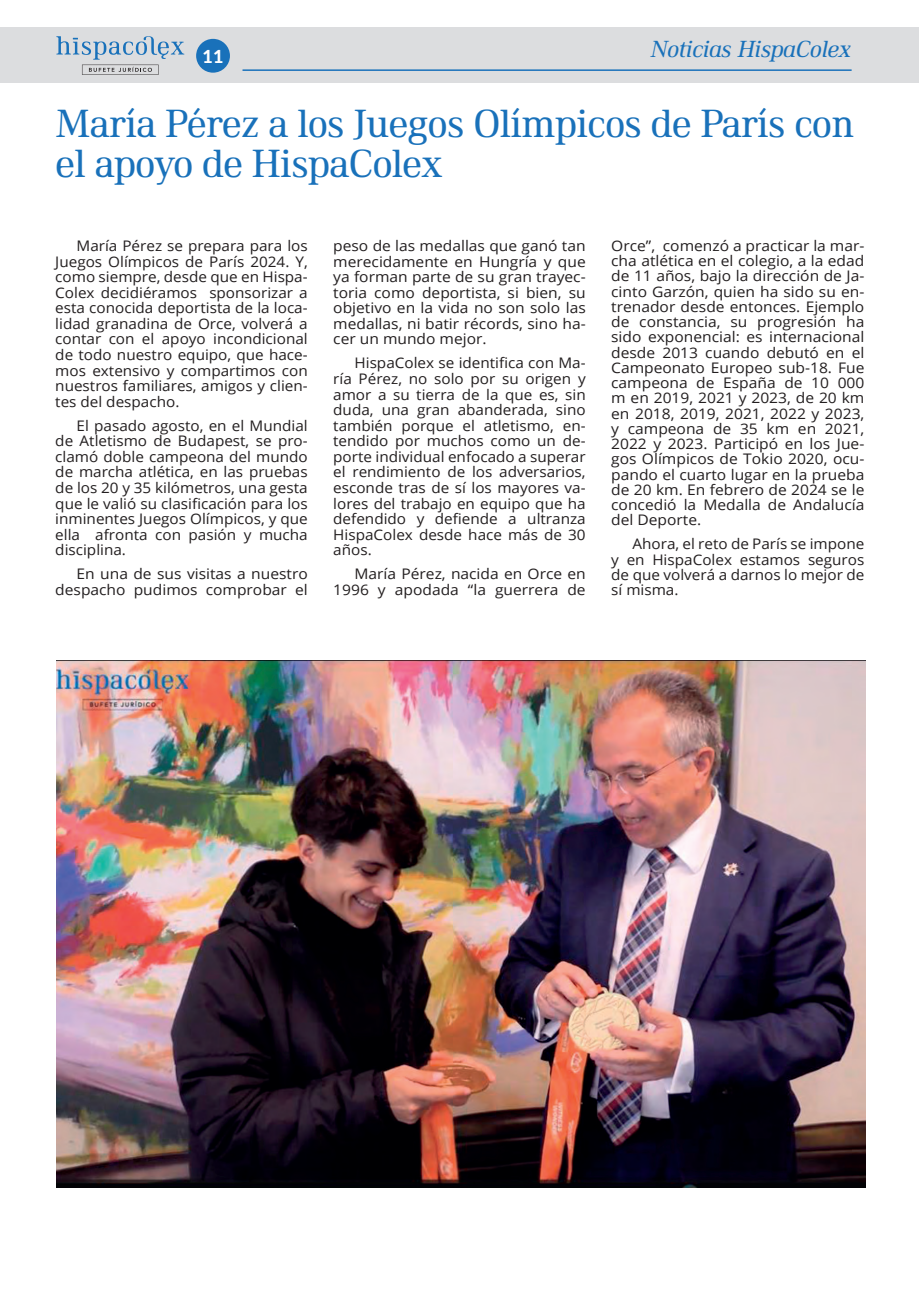
<style>
.page{position:relative;width:919px;height:1289px;background:#fff}
.page>*{position:absolute;margin:0;border:0;box-sizing:border-box;transform-origin:0 0}
.t1{font:40.5px/40.5px "Ethos";letter-spacing:-.03em;color:#1971ba}
.t2{font:italic 24px "Ethos";letter-spacing:-.03em;color:#1971ba}
.t3{font:800 18px "Lato";color:#fff}
.t4{font:14.55px/15.6px "Open Sans";color:#231f20;text-align:justify;scale:1.05 1}
.t5{font:14.55px/15.3px "Open Sans";color:#231f20;text-align:right;scale:1.07 1}
</style>
<div class="page">
<div style="left:13px;top:28px;width:905px;height:55px;background:#dcdddf"></div>
<svg style="left:56px;top:36px;width:128px;height:39px"></svg>
<div style="left:196px;top:39px;width:34px;height:34px;background:#1971ba;border-radius:50%"></div>
<hr style="left:242px;top:69px;width:609px;height:2px;background:#1971ba">
<div style="left:0;top:28px;width:13px;height:55px;background:#dcdddf"></div>
<img style="left:56px;top:660px;width:809px;height:527px">
<p class="t3" style="left:202px;top:43px;width:22px">11</p>
<h2 class="t2" style="left:650px;top:34px;width:202px">Noticias HispaColex</h2>
<h1 class="t1" style="left:55px;top:103px;width:800px">María Pérez a los Juegos Olímpicos de París con el apoyo de HispaColex</h1>
<p class="t4" style="left:55px;top:237px;width:242px;text-indent:21px">María Pérez se prepara para los Juegos Olímpicos de París 2024. Y, como siempre, desde que en Hispa-Colex decidiéramos sponsorizar a esta conocida deportista de la loca&shy;lidad granadina de Orce, volverá a contar con el apoyo incondicional de todo nuestro equipo, que hace&shy;mos extensivo y compartimos con nuestros familiares, amigos y clien&shy;tes del despacho.</p>
<p class="t4" style="left:55px;top:417px;width:242px;text-indent:21px">El pasado agosto, en el Mundial de Atletismo de Budapest, se pro&shy;clamó doble campeona del mundo de marcha atlética, en las pruebas de los 20 y 35 kilómetros, una gesta que le valió su clasificación para los inminentes Juegos Olímpicos, y que ella afronta con pasión y mucha disciplina.</p>
<p class="t5" style="left:55px;top:566px;width:237px">En una de sus visitas a nuestro despacho pudimos comprobar el</p>
<p class="t5" style="left:333px;top:237px;width:237px;text-align:justify">peso de las medallas que ganó tan merecidamente en Hungría y que ya forman parte de su gran trayec&shy;toria como deportista, si bien, su objetivo en la vida no son solo las medallas, ni batir récords, sino ha&shy;cer un mundo mejor.</p>
<p class="t4" style="left:333px;top:355px;width:242px;text-indent:21px">HispaColex se identifica con Ma&shy;ría Pérez, no solo por su origen y amor a su tierra de la que es, sin duda, una gran abanderada, sino también porque el atletismo, en&shy;tendido por muchos como un de&shy;porte individual enfocado a superar el rendimiento de los adversarios, esconde tras de sí los mayores va&shy;lores del trabajo en equipo que ha defendido y defiende a ultranza HispaColex desde hace más de 30 años.</p>
<p class="t5" style="left:333px;top:566px;width:237px">María Pérez, nacida en Orce en<br>1996 y apodada “la guerrera de</p>
<p class="t5" style="left:611px;top:238px;width:238px;text-align:justify">Orce”, comenzó a practicar la mar&shy;cha atlética en el colegio, a la edad de 11 años, bajo la dirección de Ja&shy;cinto Garzón, quien ha sido su en&shy;trenador desde entonces. Ejemplo de constancia, su progresión ha sido exponencial: es internacional desde 2013 cuando debutó en el Campeonato Europeo sub-18. Fue campeona de España de 10 000 m en 2019, 2021 y 2023, de 20 km en 2018, 2019, 2021, 2022 y 2023, y campeona de 35 km en 2021, 2022 y 2023. Participó en los Jue&shy;gos Olímpicos de Tokio 2020, ocu&shy;pando el cuarto lugar en la prueba de 20 km. En febrero de 2024 se le concedió la Medalla de Andalucía del Deporte.</p>
<p class="t4" style="left:611px;top:536px;width:242px;text-indent:21px">Ahora, el reto de París se impone y en HispaColex estamos seguros de que volverá a darnos lo mejor de sí misma.</p>
</div>
